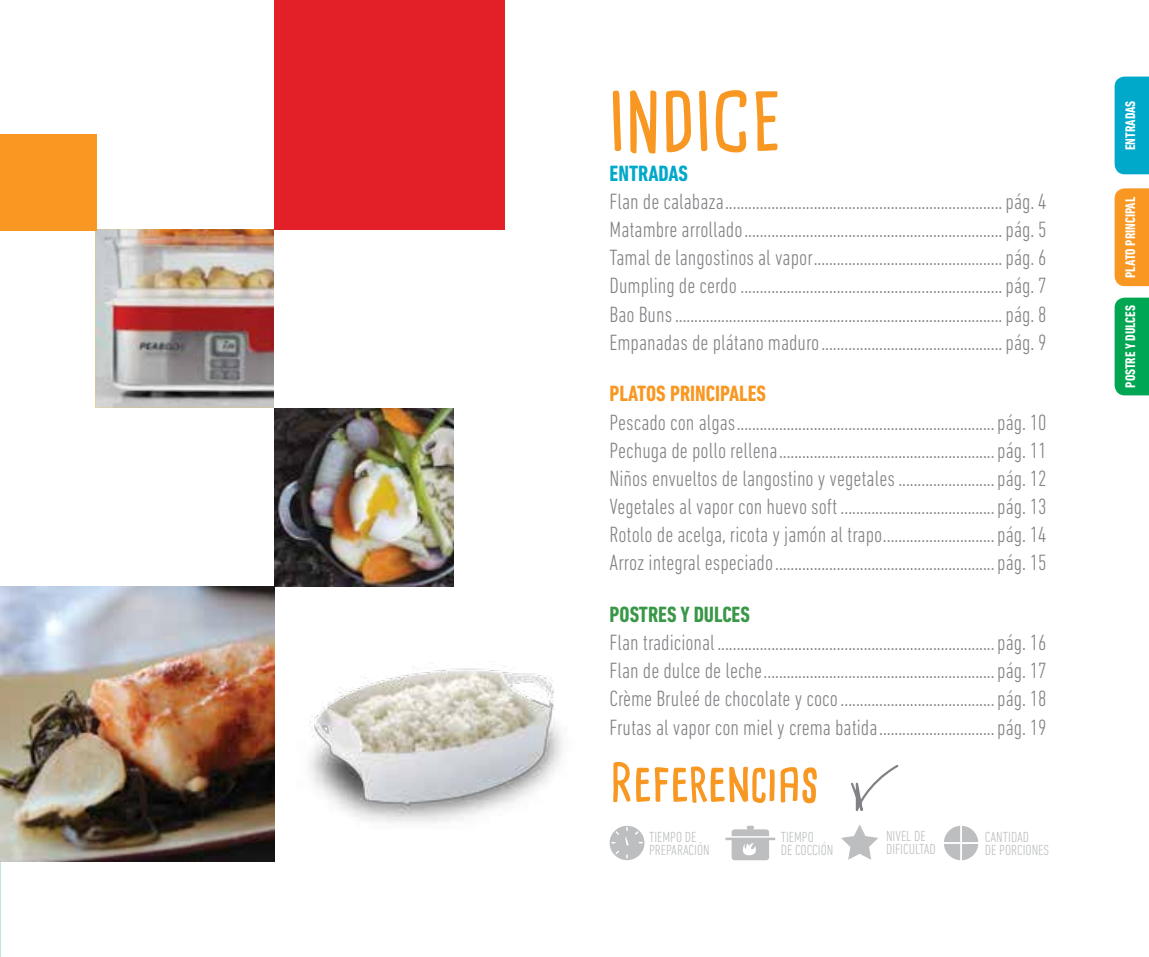
<style>
.page{position:relative;width:1149px;height:957px;background:#fff}
.page>*{position:absolute;margin:0;border:0;box-sizing:border-box;transform-origin:0 0}
.t1{font:700 78.98px "Cardenio Modern";color:#f89721}
.t2{font:700 51.52px "Cardenio Modern";color:#f89721}
.t3{font:300 condensed 22.5px/28.1px "DIN Next LT Pro";color:#808285;text-align:justify}
.t4{font:700 condensed 22.5px "DIN Next LT Pro";color:#f89721}
.t5{font:700 condensed 22.5px "DIN Next LT Pro";color:#399747}
.t6{font:700 condensed 22.5px "DIN Next LT Pro";color:#00a8ca}
.t7{font:300 condensed 14.85px/13.5px "DIN Next LT Pro";color:#bcbec0}
.t8{font:700 condensed 14.17px "DIN Next LT Pro";color:#fff}
</style>
<div class="page">
<div style="left:1114px;top:188px;width:34px;height:98px;background:#f89721"></div>
<div style="left:1114px;top:77px;width:34px;height:97px;background:#00a8ca"></div>
<div style="left:1114px;top:298px;width:34px;height:97px;background:#00a651"></div>
<svg style="left:609px;top:826px;width:35px;height:34px"></svg>
<svg style="left:725px;top:825px;width:50px;height:35px"></svg>
<svg style="left:944px;top:826px;width:33px;height:34px"></svg>
<svg style="left:841px;top:765px;width:58px;height:95px"></svg>
<img style="left:0;top:587px;width:274px;height:274px">
<img style="left:274px;top:408px;width:179px;height:179px">
<img style="left:95px;top:229px;width:179px;height:179px">
<div style="left:0;top:134px;width:96px;height:96px;background:#f89721"></div>
<div style="left:274px;top:0;width:231px;height:229px;background:#e31f27"></div>
<img style="left:269px;top:648px;width:293px;height:192px">
<h1 class="t1" style="left:609px;top:69px;width:174px">INDICE</h1>
<p class="t6" style="left:609px;top:160px;width:80px">ENTRADAS</p>
<p class="t3" style="left:609px;top:187px;width:438px">Flan de calabaza........................................................................pág. 4<br>Matambre arrollado...................................................................pág. 5<br>Tamal de langostinos al vapor.................................................pág. 6<br>Dumpling de cerdo ....................................................................pág. 7<br>Bao Buns.....................................................................................pág. 8<br>Empanadas de plátano maduro...............................................pág. 9</p>
<p class="t4" style="left:609px;top:381px;width:158px">PLATOS PRINCIPALES</p>
<p class="t3" style="left:609px;top:408px;width:438px">Pescado con algas...................................................................pág. 10<br>Pechuga de pollo rellena........................................................pág. 11<br>Niños envueltos de langostino y vegetales.........................pág. 12<br>Vegetales al vapor con huevo soft ........................................pág. 13<br>Rotolo de acelga, ricota y jamón al trapo.............................pág. 14<br>Arroz integral especiado.........................................................pág. 15</p>
<p class="t5" style="left:609px;top:601px;width:142px">POSTRES Y DULCES</p>
<p class="t3" style="left:609px;top:628px;width:438px">Flan tradicional........................................................................pág. 16<br>Flan de dulce de leche............................................................pág. 17<br>Crème Bruleé de chocolate y coco........................................pág. 18<br>Frutas al vapor con miel y crema batida..............................pág. 19</p>
<h2 class="t2" style="left:609px;top:747px;width:210px">Referencias</h2>
<p class="t7" style="left:649px;top:830px;width:62px">TIEMPO DE<br>PREPARACIÓN</p>
<p class="t7" style="left:780px;top:830px;width:54px">TIEMPO<br>DE COCCIÓN</p>
<p class="t7" style="left:885px;top:829px;width:51px">NIVEL DE<br>DIFICULTAD</p>
<p class="t7" style="left:984px;top:830px;width:66px">CANTIDAD<br>DE PORCIONES</p>
<p class="t8" style="left:1121px;top:150px;width:51px;rotate:-90deg">ENTRADAS</p>
<p class="t8" style="left:1121px;top:278px;width:83px;rotate:-90deg">PLATO PRINCIPAL</p>
<p class="t8" style="left:1121px;top:388px;width:84px;rotate:-90deg">POSTRE Y DULCES</p>
</div>
